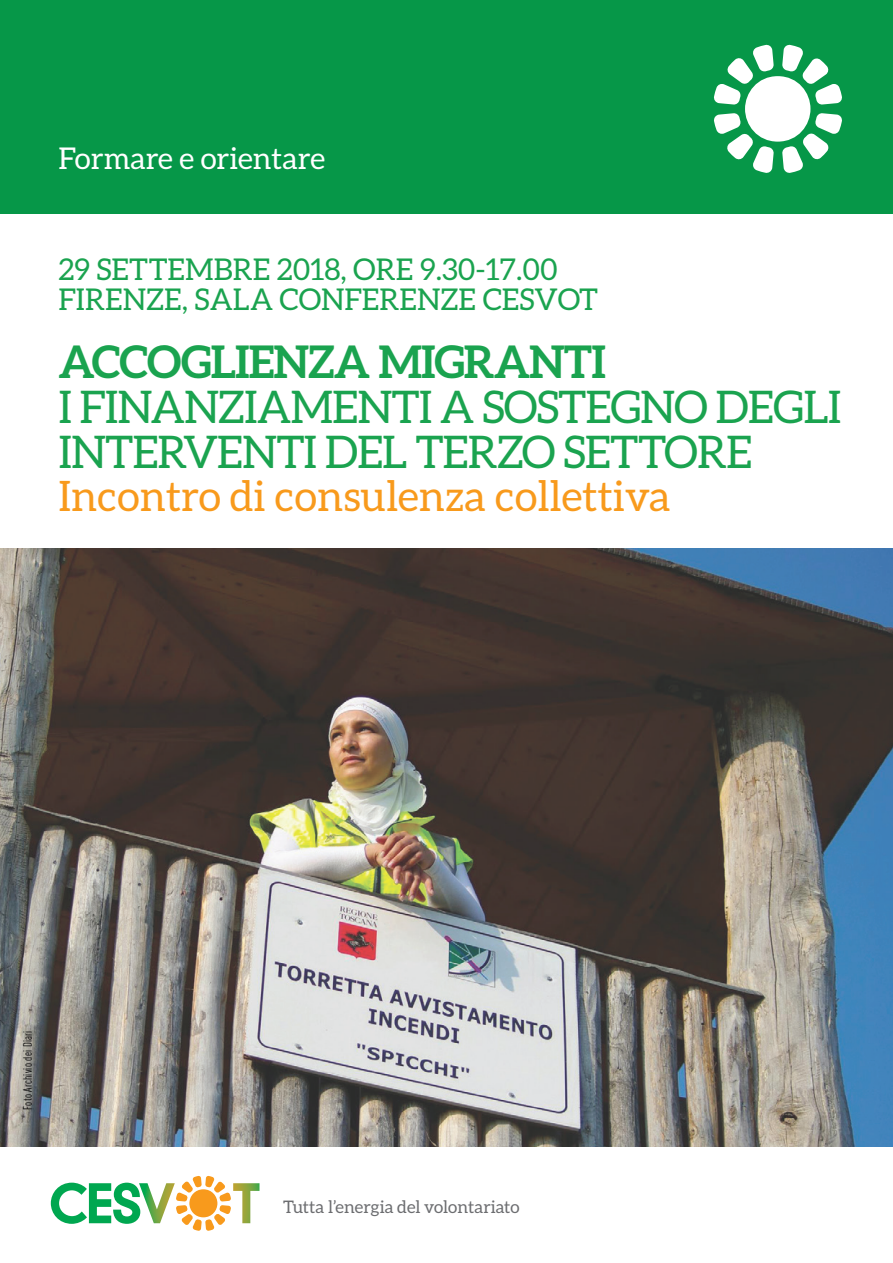
<style>
.page{position:relative;width:893px;height:1263px;background:#fff}
.page>*{position:absolute;margin:0;border:0;box-sizing:border-box;transform-origin:0 0}
.t1{font:45px/45px "Aleo";letter-spacing:-.025em;color:#1aa34f}
.t2{font:700 45px "Aleo";letter-spacing:-.025em;color:#1aa34f}
.t3{font:42px "Aleo";color:#f89a1c}
.t4{font:30px "Aleo";color:#1aa34f}
.t5{font:30px "Aleo";color:#fff}
.t6{font:17.25px "Aleo";color:#6c6d70}
.t7{font:condensed 12px "DIN Pro";letter-spacing:.02em;color:#000001;scale:.95 1}
</style>
<div class="page">
<img style="left:0;top:549px;width:893px;height:597px">
<div style="left:0;top:0;width:893px;height:213px;background:#069748"></div>
<div style="left:745px;top:76px;width:65px;height:66px;background:#fff;border-radius:50%"></div>
<svg style="left:714px;top:113px;width:60px;height:60px"></svg>
<svg style="left:782px;top:44px;width:60px;height:61px"></svg>
<svg style="left:714px;top:44px;width:60px;height:61px"></svg>
<svg style="left:782px;top:113px;width:60px;height:60px"></svg>
<svg style="left:51px;top:1176px;width:208px;height:55px"></svg>
<p class="t5" style="left:58px;top:141px;width:268px">Formare e orientare</p>
<p class="t4" style="left:58px;top:253px;width:501px">29 SETTEMBRE 2018, ORE 9.30-17.00</p>
<p class="t4" style="left:58px;top:283px;width:541px">FIRENZE, SALA CONFERENZE CESVOT</p>
<p class="t2" style="left:58px;top:335px;width:549px">ACCOGLIENZA MIGRANTI</p>
<p class="t1" style="left:58px;top:384px;width:785px">I FINANZIAMENTI A SOSTEGNO DEGLI<br>INTERVENTI DEL TERZO SETTORE</p>
<p class="t3" style="left:58px;top:473px;width:614px">Incontro di consulenza collettiva</p>
<p class="t7" style="left:19px;top:1109px;width:85px;rotate:-90deg">Foto Archivio dei Diari</p>
<p class="t6" style="left:283px;top:1197px;width:238px">Tutta l’energia del volontariato</p>
</div>
